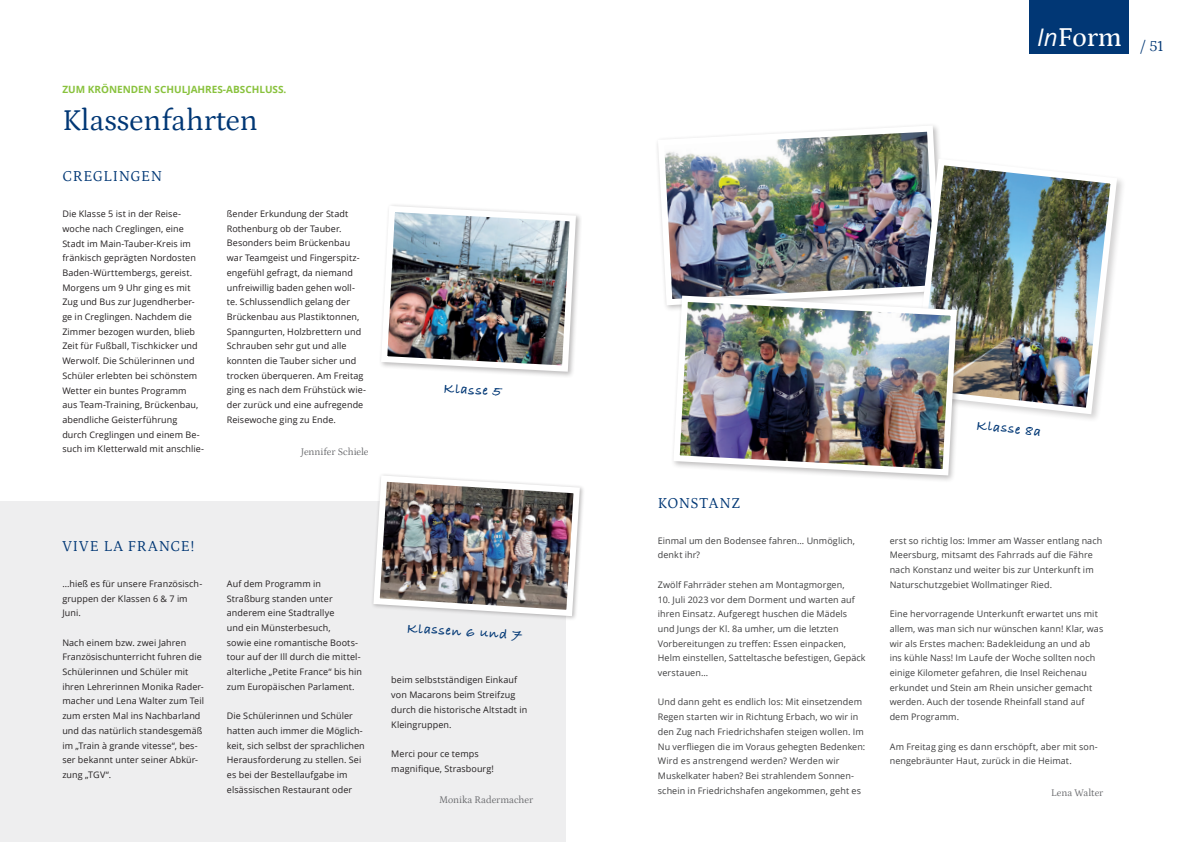
<style>
.page{position:relative;width:1191px;height:842px;background:#fff}
.page>*{position:absolute;margin:0;border:0;box-sizing:border-box;transform-origin:0 0}
.t1{font:30px "Petrona";color:#013775}
.t2{font:500 27.1px "Petrona";color:#fff}
.t3{font:15px "Petrona";letter-spacing:.04em;color:#013775}
.t4{font:15px "Petrona";letter-spacing:.07em;color:#013775}
.t5{font:700 14px "Bradley Hand ITCTT";color:#013775}
.t6{font:10px "Petrona";letter-spacing:-.005em;color:#6c6d70}
.t7{font:700 10px "Open Sans";color:#89c23d}
.t8{font:9px/14.7px "Open Sans";letter-spacing:.01em;color:#231f20}
.t9{font:9px/14.7px "Open Sans";letter-spacing:.01em;color:#3e3e3f}
.s1{font-family:"Open Sans";font-weight:400;font-style:italic;font-size:24.2px}
</style>
<div class="page">
<div style="left:1029px;top:0;width:99px;height:54px;background:#013775"></div>
<div style="left:0;top:502px;width:565px;height:340px;background:#eeeeef"></div>
<div style="left:371px;top:473px;width:214px;height:148px;background:#231f20;opacity:.3"></div>
<img style="left:370px;top:473px;width:213px;height:146px">
<img style="left:381px;top:205px;width:198px;height:170px">
<img style="left:657px;top:125px;width:282px;height:183px">
<img style="left:909px;top:155px;width:211px;height:263px">
<div style="left:670px;top:292px;width:294px;height:191px;background:#231f20;opacity:.3"></div>
<img style="left:670px;top:292px;width:290px;height:187px">
<p class="t7" style="left:62px;top:82px;width:225px">ZUM KRÖNENDEN SCHULJAHRES-ABSCHLUSS.</p>
<h1 class="t1" style="left:62px;top:98px;width:197px">Klassenfahrten</h1>
<h3 class="t3" style="left:62px;top:165px;width:101px">CREGLINGEN</h3>
<p class="t8" style="left:62px;top:206px;width:143px">Die Klasse 5 ist in der Reise&shy;woche nach Creglingen, eine<br>Stadt im Main-Tauber-Kreis im fränkisch geprägten Nordosten<br>Baden-Württembergs, gereist.<br>Morgens um 9 Uhr ging es mit<br>Zug und Bus zur Jugendherber&shy;ge in Creglingen. Nachdem die<br>Zimmer bezogen wurden, blieb<br>Zeit für Fußball, Tischkicker und<br>Werwolf. Die Schülerinnen und<br>Schüler erlebten bei schönstem<br>Wetter ein buntes Programm<br>aus Team-Training, Brückenbau, abendliche Geisterführung durch Creglingen und einem Be&shy;such im Kletterwald mit anschlie-</p>
<p class="t8" style="left:227px;top:206px;width:141px">ßender Erkundung der Stadt<br>Rothenburg ob der Tauber.<br>Besonders beim Brückenbau war Teamgeist und Fingerspitz&shy;engefühl gefragt, da niemand unfreiwillig baden gehen woll&shy;te. Schlussendlich gelang der<br>Brückenbau aus Plastiktonnen,<br>Spanngurten, Holzbrettern und<br>Schrauben sehr gut und alle konnten die Tauber sicher und trocken überqueren. Am Freitag ging es nach dem Frühstück wie&shy;der zurück und eine aufregende<br>Reisewoche ging zu Ende.</p>
<p class="t6" style="left:301px;top:444px;width:69px">Jennifer Schiele</p>
<h3 class="t5" style="left:444px;top:378px;width:59px;rotate:3deg">Klasse 5</h3>
<h3 class="t4" style="left:62px;top:535px;width:133px">VIVE LA FRANCE!</h3>
<p class="t8" style="left:62px;top:576px;width:141px">…hieß es für unsere Französisch&shy;gruppen der Klassen 6 &amp; 7 im<br>Juni.</p>
<p class="t8" style="left:62px;top:635px;width:143px">Nach einem bzw. zwei Jahren<br>Französischunterricht fuhren die<br>Schülerinnen und Schüler mit ihren Lehrerinnen Monika Rader&shy;macher und Lena Walter zum Teil zum ersten Mal ins Nachbarland und das natürlich standesgemäß im „Train à grande vitesse“, bes&shy;ser bekannt unter seiner Abkür&shy;zung „TGV“.</p>
<p class="t8" style="left:227px;top:576px;width:137px">Auf dem Programm in<br>Straßburg standen unter anderem eine Stadtrallye<br>und ein Münsterbesuch,<br>sowie eine romantische Boots&shy;tour auf der Ill durch die mittel&shy;alterliche „Petite France“ bis hin zum Europäischen Parlament.</p>
<p class="t8" style="left:227px;top:708px;width:139px">Die Schülerinnen und Schüler hatten auch immer die Möglich&shy;keit, sich selbst der sprachlichen<br>Herausforderung zu stellen. Sei es bei der Bestellaufgabe im elsässischen Restaurant oder</p>
<h3 class="t5" style="left:408px;top:617px;width:116px;rotate:4deg">Klassen 6 und 7</h3>
<p class="t8" style="left:391px;top:673px;width:137px">beim selbstständigen Einkauf von Macarons beim Streifzug durch die historische Altstadt in<br>Kleingruppen.</p>
<p class="t8" style="left:391px;top:746px;width:104px">Merci pour ce temps magnifique, Strasbourg!</p>
<p class="t6" style="left:439px;top:793px;width:95px">Monika Radermacher</p>
<h2 class="t2" style="left:1037px;top:16px;width:86px"><span class="s1">In</span>Form</h2>
<h3 class="t3" style="left:1140px;top:34px;width:25px">/ 51</h3>
<h3 class="t5" style="left:977px;top:414px;width:66px;rotate:6deg">Klasse 8a</h3>
<h3 class="t3" style="left:658px;top:492px;width:84px">KONSTANZ</h3>
<p class="t9" style="left:658px;top:533px;width:199px">Einmal um den Bodensee fahren… Unmöglich, denkt ihr?</p>
<p class="t9" style="left:658px;top:577px;width:188px">Zwölf Fahrräder stehen am Montagmorgen,</p>
<p class="t9" style="left:658px;top:592px;width:209px">10. Juli 2023 vor dem Dorment und warten auf ihren Einsatz. Aufgeregt huschen die Mädels und Jungs der Kl. 8a umher, um die letzten Vorbereitungen zu treffen: Essen einpacken, Helm einstellen, Satteltasche befestigen, Gepäck verstauen…</p>
<p class="t9" style="left:658px;top:694px;width:209px">Und dann geht es endlich los: Mit einsetzendem Regen starten wir in Richtung Erbach, wo wir in den Zug nach Friedrichshafen steigen wollen. Im Nu verfliegen die im Voraus gehegten Bedenken:<br>Wird es anstrengend werden? Werden wir Muskelkater haben? Bei strahlendem Sonnen&shy;schein in Friedrichshafen angekommen, geht es</p>
<p class="t9" style="left:889px;top:533px;width:214px">erst so richtig los: Immer am Wasser entlang nach Meersburg, mitsamt des Fahrrads auf die Fähre nach Konstanz und weiter bis zur Unterkunft im Naturschutzgebiet Wollmatinger Ried.</p>
<p class="t9" style="left:889px;top:606px;width:215px">Eine hervorragende Unterkunft erwartet uns mit allem, was man sich nur wünschen kann! Klar, was wir als Erstes machen: Badekleidung an und ab ins kühle Nass! Im Laufe der Woche sollten noch einige Kilometer gefahren, die Insel Reichenau erkundet und Stein am Rhein unsicher gemacht werden. Auch der tosende Rheinfall stand auf dem Programm.</p>
<p class="t9" style="left:889px;top:739px;width:210px">Am Freitag ging es dann erschöpft, aber mit son&shy;nengebräunter Haut, zurück in die Heimat.</p>
<p class="t6" style="left:1051px;top:785px;width:54px">Lena Walter</p>
</div>
